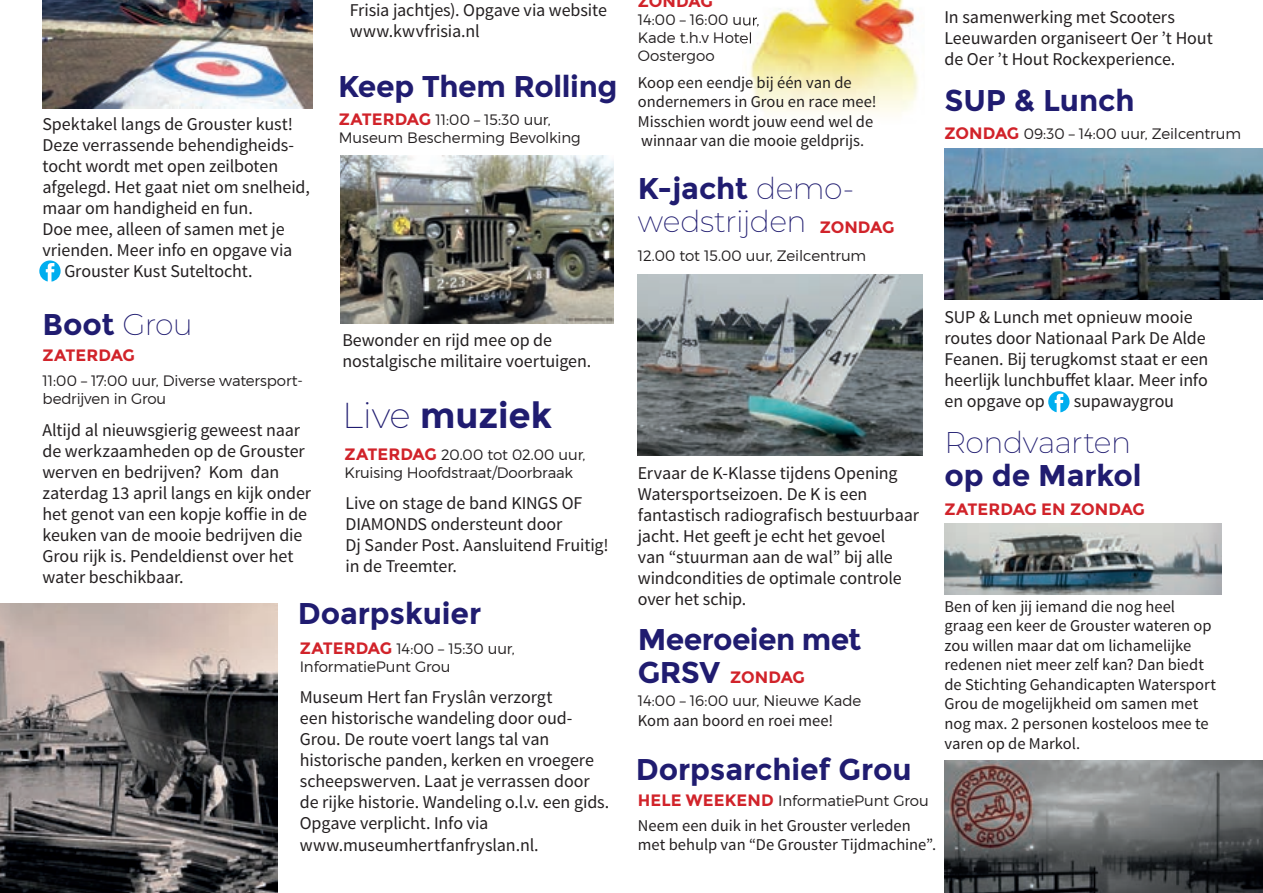
<style>
.page{position:relative;width:1263px;height:893px;background:#fff}
.page>*{position:absolute;margin:0;border:0;box-sizing:border-box;transform-origin:0 0}
.t1{font:700 36px "Montserrat";letter-spacing:-.005em;color:#201c70}
.t2{font:700 30px/33px "Montserrat";letter-spacing:-.01em;color:#201c70}
.t3{font:200 30px/33px "Montserrat";letter-spacing:-.02em;color:#201c70}
.t4{font:18px/21px "Source Sans Pro";letter-spacing:-.005em;color:#231f20}
.t5{font:16.5px/19.5px "Source Sans Pro";color:#231f20}
.t6{font:700 16.5px "Montserrat";letter-spacing:-.015em;color:#d1232a}
.t7{font:300 15px/18px "Montserrat";letter-spacing:-.005em;color:#231f20}
.s1{font-weight:200}
.s2{font-weight:700;font-size:16.5px;color:#d1232a}
.s3{font-weight:700}
</style>
<div class="page">
<img style="left:638px;top:274px;width:285px;height:181px">
<img style="left:944px;top:149px;width:319px;height:151px">
<img style="left:944px;top:523px;width:277px;height:71px">
<img style="left:340px;top:155px;width:273px;height:169px">
<img style="left:0;top:604px;width:277px;height:289px">
<img style="left:944px;top:760px;width:319px;height:133px">
<img style="left:749px;top:0;width:170px;height:114px">
<img style="left:743px;top:15px;width:16px;height:12px">
<svg style="left:742px;top:32px;width:10px;height:12px"></svg>
<img style="left:43px;top:0;width:270px;height:109px">
<svg style="left:39px;top:260px;width:22px;height:22px"></svg>
<svg style="left:1048px;top:391px;width:21px;height:21px"></svg>
<p class="t4" style="left:350px;top:0;width:259px">Frisia jachtjes). Opgave via website www.kwvfrisia.nl</p>
<p class="t4" style="left:43px;top:113px;width:252px">Spektakel langs de Grouster kust!</p>
<p class="t4" style="left:43px;top:134px;width:253px">Deze verrassende behendigheids-</p>
<p class="t4" style="left:43px;top:155px;width:237px">tocht wordt met open zeilboten</p>
<p class="t4" style="left:43px;top:176px;width:269px">afgelegd. Het gaat niet om snelheid,</p>
<p class="t4" style="left:43px;top:197px;width:212px">maar om handigheid en fun.</p>
<p class="t4" style="left:43px;top:218px;width:244px">Doe mee, alleen of samen met je</p>
<p class="t4" style="left:43px;top:239px;width:251px">vrienden. Meer info en opgave via</p>
<p class="t4" style="left:64px;top:260px;width:190px">Grouster Kust Suteltocht.</p>
<h2 class="t2" style="left:43px;top:308px;width:152px">Boot <span class="s1">Grou</span></h2>
<p class="t6" style="left:43px;top:346px;width:94px">ZATERDAG</p>
<p class="t7" style="left:43px;top:371px;width:262px">11:00 – 17:00 uur, Diverse watersport&shy;bedrijven in Grou</p>
<p class="t4" style="left:43px;top:420px;width:270px">Altijd al nieuwsgierig geweest naar de werkzaamheden op de Grouster werven en bedrijven? Kom dan zaterdag 13 april langs en kijk onder het genot van een kopje koffie in de keuken van de mooie bedrijven die<br>Grou rijk is. Pendeldienst over het water beschikbaar.</p>
<h2 class="t2" style="left:338px;top:70px;width:281px">Keep Them Rolling</h2>
<p class="t7" style="left:339px;top:111px;width:244px"><span class="s2">ZATERDAG</span> 11:00 – 15:30 uur,<br>Museum Bescherming Bevolking</p>
<p class="t4" style="left:342px;top:330px;width:251px">Bewonder en rijd mee op de nostalgische militaire voertuigen.</p>
<h1 class="t1" style="left:342px;top:394px;width:211px"><span class="s1">Live</span> muziek</h1>
<p class="t7" style="left:344px;top:446px;width:243px"><span class="s2">ZATERDAG</span> 20.00 tot 02.00 uur,<br>Kruising Hoofdstraat/Doorbraak</p>
<p class="t4" style="left:345px;top:492px;width:265px">Live on stage de band KINGS OF<br>DIAMONDS ondersteunt door<br>Dj Sander Post. Aansluitend Fruitig! in de Treemter.</p>
<h2 class="t2" style="left:298px;top:597px;width:185px">Doarpskuier</h2>
<p class="t7" style="left:300px;top:639px;width:216px"><span class="s2">ZATERDAG</span> 14:00 – 15:30 uur,<br>InformatiePunt Grou</p>
<p class="t4" style="left:300px;top:687px;width:311px">Museum Hert fan Fryslân verzorgt<br>een historische wandeling door oud-Grou. De route voert langs tal van historische panden, kerken en vroegere scheepswerven. Laat je verrassen door de rijke historie. Wandeling o.l.v. een gids.<br>Opgave verplicht. Info via www.museumhertfanfryslan.nl.</p>
<p class="t6" style="left:638px;top:-8px;width:76px">ZONDAG</p>
<p class="t7" style="left:638px;top:11px;width:123px">14:00 – 16:00 uur,<br>Kade t.h.v Hotel<br>Oostergoo</p>
<p class="t5" style="left:638px;top:73px;width:240px">Koop een eendje bij één van de ondernemers in Grou en race mee!<br>Misschien wordt jouw eend wel de winnaar van die mooie geldprijs.</p>
<h2 class="t3" style="left:638px;top:171px;width:218px"><span class="s3">K-jacht</span> demo&shy;wedstrijden</h2>
<p class="t6" style="left:820px;top:217px;width:76px">ZONDAG</p>
<p class="t7" style="left:638px;top:247px;width:230px">12.00 tot 15.00 uur, Zeilcentrum</p>
<p class="t4" style="left:944px;top:6px;width:270px">In samenwerking met Scooters<br>Leeuwarden organiseert Oer ’t Hout de Oer ’t Hout Rockexperience.</p>
<h2 class="t2" style="left:944px;top:84px;width:192px">SUP &amp; Lunch</h2>
<p class="t7" style="left:944px;top:124px;width:298px"><span class="s2">ZONDAG</span> 09:30 – 14:00 uur, Zeilcentrum</p>
<p class="t4" style="left:638px;top:463px;width:283px">Ervaar de K-Klasse tijdens Opening<br>Watersportseizoen. De K is een fantastisch radiografisch bestuurbaar jacht. Het geeft je echt het gevoel<br>van “stuurman aan de wal” bij alle windcondities de optimale controle over het schip.</p>
<h2 class="t2" style="left:638px;top:623px;width:225px">Meeroeien met<br>GRSV</h2>
<p class="t7" style="left:638px;top:691px;width:225px">14:00 – 16:00 uur, Nieuwe Kade</p>
<p class="t6" style="left:730px;top:668px;width:76px">ZONDAG</p>
<p class="t5" style="left:638px;top:711px;width:197px">Kom aan boord en roei mee!</p>
<h2 class="t2" style="left:636px;top:753px;width:278px">Dorpsarchief Grou</h2>
<p class="t7" style="left:638px;top:791px;width:293px"><span class="s2">HELE WEEKEND</span> InformatiePunt Grou</p>
<p class="t5" style="left:638px;top:816px;width:300px">Neem een duik in het Grouster verleden met behulp van “De Grouster Tijdmachine”.</p>
<p class="t4" style="left:944px;top:307px;width:265px">SUP &amp; Lunch met opnieuw mooie routes door Nationaal Park De Alde<br>Feanen. Bij terugkomst staat er een heerlijk lunchbuffet klaar. Meer info en opgave op</p>
<p class="t4" style="left:1074px;top:391px;width:102px">supawaygrou</p>
<h2 class="t3" style="left:944px;top:425px;width:188px">Rondvaarten</h2>
<h2 class="t2" style="left:944px;top:459px;width:199px">op de Markol</h2>
<p class="t6" style="left:944px;top:499px;width:202px">ZATERDAG EN ZONDAG</p>
<p class="t5" style="left:944px;top:597px;width:273px">Ben of ken jij iemand die nog heel graag een keer de Grouster wateren op zou willen maar dat om lichamelijke redenen niet meer zelf kan? Dan biedt de Stichting Gehandicapten Watersport Grou de mogelijkheid om samen met nog max. 2 personen kosteloos mee te varen op de Markol.</p>
</div>
